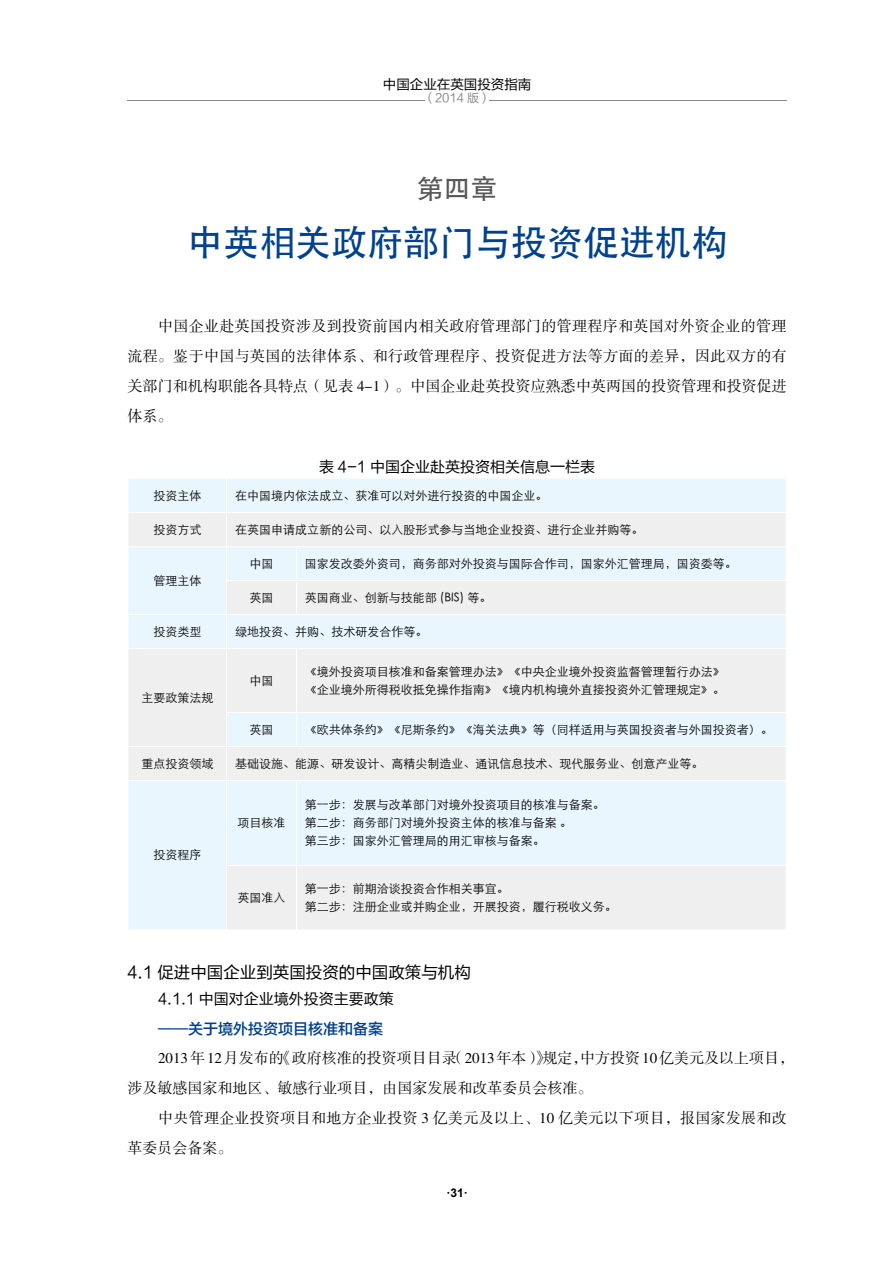
<style>
.page{position:relative;width:893px;height:1263px;background:#fff}
.page>*{position:absolute;margin:0;border:0;box-sizing:border-box;transform-origin:0 0}
.t1{font:500 36px "ST Heiti SC";color:#00418e}
.t2{font:500 27px "ST Heiti SC";color:#595757}
.t3{font:16.5px "FZLTHK GBK1 0";color:#000}
.t4{font:15px/30px "FZSSJW GB1 0";letter-spacing:.005em;color:#000}
.t5{font:15px "FZLTHK GBK1 0";color:#000}
.t6{font:15px "FZLTZHK GBK1 0";color:#00418e}
.t7{font:13.5px "FZLTHK GBK1 0";color:#000}
.t8{font:12px/18px "ST Xihei";color:#000}
.t9{font:12px "FZLTHK GBK1 0";color:#898989}
.t10{font:700 12px "Arial";color:#000}
</style>
<div class="page">
<hr style="left:128px;top:100px;width:297px;height:1px;background:#898989">
<hr style="left:490px;top:100px;width:297px;height:1px;background:#898989">
<div style="left:128px;top:479px;width:658px;height:33px;background:#eaf6fd"></div>
<svg style="left:128px;top:513px;width:658px;height:416px;fill:#efefef"></svg>
<hr style="left:227px;top:479px;width:1px;height:33px;background:#fff">
<hr style="left:227px;top:513px;width:1px;height:33px;background:#fff">
<hr style="left:128px;top:546px;width:99px;height:1px;background:#fff">
<hr style="left:227px;top:546px;width:69px;height:1px;background:#fff">
<hr style="left:227px;top:547px;width:1px;height:33px;background:#fff">
<hr style="left:296px;top:546px;width:490px;height:1px;background:#fff">
<hr style="left:296px;top:547px;width:1px;height:33px;background:#fff">
<hr style="left:227px;top:580px;width:69px;height:1px;background:#fff">
<hr style="left:227px;top:581px;width:1px;height:33px;background:#fff">
<hr style="left:296px;top:580px;width:490px;height:1px;background:#fff">
<hr style="left:296px;top:581px;width:1px;height:33px;background:#fff">
<hr style="left:128px;top:614px;width:99px;height:1px;background:#fff">
<hr style="left:227px;top:614px;width:69px;height:1px;background:#fff">
<hr style="left:227px;top:615px;width:1px;height:33px;background:#fff">
<hr style="left:296px;top:614px;width:490px;height:1px;background:#fff">
<hr style="left:128px;top:648px;width:99px;height:1px;background:#fff">
<hr style="left:227px;top:648px;width:69px;height:1px;background:#fff">
<hr style="left:227px;top:649px;width:1px;height:63px;background:#fff">
<hr style="left:296px;top:648px;width:490px;height:1px;background:#fff">
<hr style="left:296px;top:649px;width:1px;height:63px;background:#fff">
<hr style="left:227px;top:712px;width:69px;height:1px;background:#fff">
<hr style="left:227px;top:713px;width:1px;height:33px;background:#fff">
<hr style="left:296px;top:712px;width:490px;height:1px;background:#fff">
<hr style="left:296px;top:713px;width:1px;height:33px;background:#fff">
<hr style="left:128px;top:746px;width:99px;height:1px;background:#fff">
<hr style="left:227px;top:746px;width:69px;height:1px;background:#fff">
<hr style="left:227px;top:747px;width:1px;height:33px;background:#fff">
<hr style="left:296px;top:746px;width:490px;height:1px;background:#fff">
<hr style="left:128px;top:780px;width:99px;height:1px;background:#fff">
<hr style="left:227px;top:780px;width:69px;height:1px;background:#fff">
<hr style="left:227px;top:781px;width:1px;height:84px;background:#fff">
<hr style="left:296px;top:780px;width:490px;height:1px;background:#fff">
<hr style="left:296px;top:781px;width:1px;height:84px;background:#fff">
<hr style="left:227px;top:865px;width:69px;height:1px;background:#fff">
<hr style="left:227px;top:866px;width:1px;height:63px;background:#fff">
<hr style="left:296px;top:865px;width:490px;height:1px;background:#fff">
<hr style="left:296px;top:866px;width:1px;height:63px;background:#fff">
<p class="t7" style="left:383px;top:77px;width:150px">中国企业在英国投资指南</p>
<p class="t9" style="left:423px;top:92px;width:70px">（2014 版）</p>
<h2 class="t2" style="left:417px;top:173px;width:82px">第四章</h2>
<h1 class="t1" style="left:187px;top:222px;width:541px">中英相关政府部门与投资促进机构</h1>
<p class="t4" style="left:128px;top:311px;width:661px;text-align:justify;text-indent:31px">中国企业赴英国投资涉及到投资前国内相关政府管理部门的管理程序和英国对外资企业的管理流程。鉴于中国与英国的法律体系、和行政管理程序、投资促进方法等方面的差异，因此双方的有关部门和机构职能各具特点（见表 4-1）。中国企业赴英投资应熟悉中英两国的投资管理和投资促进体系。</p>
<p class="t5" style="left:319px;top:459px;width:277px">表 4-1 中国企业赴英投资相关信息一栏表</p>
<p class="t8" style="left:154px;top:487px;width:49px">投资主体</p>
<p class="t8" style="left:235px;top:487px;width:313px">在中国境内依法成立、获准可以对外进行投资的中国企业。</p>
<p class="t8" style="left:154px;top:521px;width:49px">投资方式</p>
<p class="t8" style="left:235px;top:521px;width:409px">在英国申请成立新的公司、以入股形式参与当地企业投资、进行企业并购等。</p>
<p class="t8" style="left:154px;top:572px;width:49px">管理主体</p>
<p class="t8" style="left:250px;top:555px;width:25px">中国</p>
<p class="t8" style="left:305px;top:555px;width:433px">国家发改委外资司，商务部对外投资与国际合作司，国家外汇管理局，国资委等。</p>
<p class="t8" style="left:250px;top:589px;width:25px">英国</p>
<p class="t8" style="left:305px;top:589px;width:188px">英国商业、创新与技能部 (BIS) 等。</p>
<p class="t8" style="left:154px;top:623px;width:49px">投资类型</p>
<p class="t8" style="left:235px;top:623px;width:193px">绿地投资、并购、技术研发合作等。</p>
<p class="t8" style="left:142px;top:689px;width:73px">主要政策法规</p>
<p class="t8" style="left:250px;top:672px;width:25px">中国</p>
<p class="t8" style="left:305px;top:663px;width:421px">《境外投资项目核准和备案管理办法》《中央企业境外投资监督管理暂行办法》《企业境外所得税收抵免操作指南》《境内机构境外直接投资外汇管理规定》。</p>
<p class="t8" style="left:250px;top:720px;width:25px">英国</p>
<p class="t8" style="left:305px;top:720px;width:469px">《欧共体条约》《尼斯条约》《海关法典》等（同样适用与英国投资者与外国投资者）。</p>
<p class="t8" style="left:142px;top:754px;width:73px">重点投资领域</p>
<p class="t8" style="left:235px;top:754px;width:469px">基础设施、能源、研发设计、高精尖制造业、通讯信息技术、现代服务业、创意产业等。</p>
<p class="t8" style="left:154px;top:846px;width:49px">投资程序</p>
<p class="t8" style="left:238px;top:814px;width:49px">项目核准</p>
<p class="t8" style="left:305px;top:796px;width:301px">第一步：发展与改革部门对境外投资项目的核准与备案。第二步：商务部门对境外投资主体的核准与备案 。<br>第三步：国家外汇管理局的用汇审核与备案。</p>
<p class="t8" style="left:238px;top:888px;width:49px">英国准入</p>
<p class="t8" style="left:305px;top:879px;width:313px">第一步：前期洽谈投资合作相关事宜。<br>第二步：注册企业或并购企业，开展投资，履行税收义务。</p>
<h3 class="t3" style="left:128px;top:963px;width:345px">4.1 促进中国企业到英国投资的中国政策与机构</h3>
<p class="t5" style="left:158px;top:990px;width:237px">4.1.1 中国对企业境外投资主要政策</p>
<p class="t6" style="left:158px;top:1020px;width:226px">——关于境外投资项目核准和备案</p>
<p class="t4" style="left:128px;top:1044px;width:668px;text-indent:31px">2013 年 12 月发布的《政府核准的投资项目目录（2013 年本）》规定，中方投资 10 亿美元及以上项目，涉及敏感国家和地区、敏感行业项目，由国家发展和改革委员会核准。</p>
<p class="t4" style="left:128px;top:1104px;width:661px;text-indent:31px">中央管理企业投资项目和地方企业投资 3 亿美元及以上、10 亿美元以下项目，报国家发展和改革委员会备案。</p>
<p class="t10" style="left:446px;top:1184px;width:23px">·31·</p>
</div>
